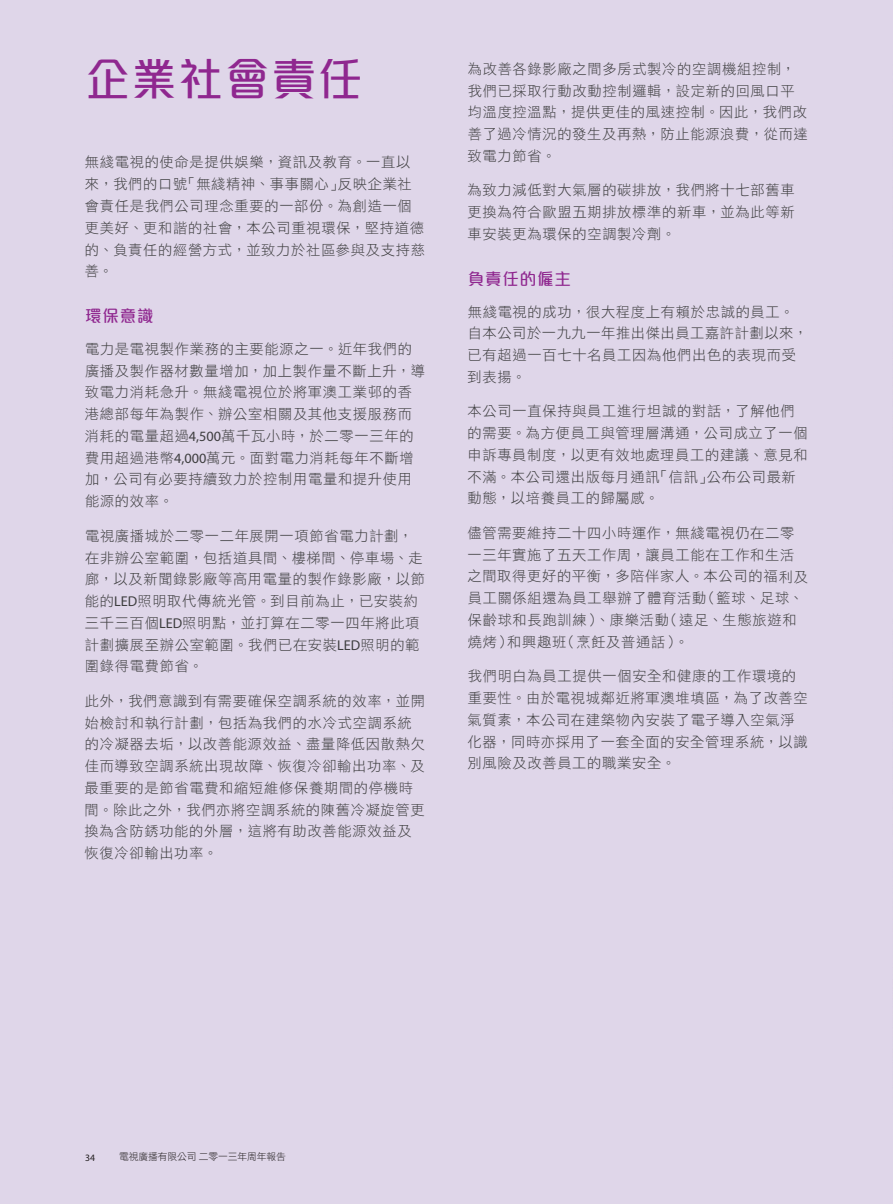
<style>
.page{position:relative;width:893px;height:1204px;background:#fff}
.page>*{position:absolute;margin:0;border:0;box-sizing:border-box;transform-origin:0 0}
.t1{font:500 45px "M Elle HK";letter-spacing:.035em;color:#8f278f}
.t2{font:500 16.5px "M Elle HK";letter-spacing:.05em;color:#8f278f}
.t3{font:14.25px/21.8px "DF Hei Std W3";letter-spacing:.05em;color:#3e3e3f}
.t4{font:9.75px "DF Hei Std W3";letter-spacing:-.005em;color:#231f20}
.t5{font:9.75px "Myriad Pro";color:#231f20}
.s1{font-family:"Myriad Pro"}
</style>
<div class="page">
<h1 class="t1" style="left:85px;top:47px;width:279px">企業社會責任</h1>
<p class="t3" style="left:85px;top:151px;width:342px">無綫電視的使命是提供娛樂，資訊及教育。一直以來，我們的口號「無綫精神、事事關心」反映企業社會責任是我們公司理念重要的一部份。為創造一個更美好、更和諧的社會，本公司重視環保，堅持道德的、負責任的經營方式，並致力於社區參與及支持慈善。</p>
<p class="t2" style="left:85px;top:304px;width:70px">環保意識</p>
<p class="t3" style="left:85px;top:337px;width:342px">電力是電視製作業務的主要能源之一。近年我們的廣播及製作器材數量增加，加上製作量不斷上升，導致電力消耗急升。無綫電視位於將軍澳工業邨的香港總部每年為製作、辦公室相關及其他支援服務而消耗的電量超過<span class="s1">4,500</span>萬千瓦小時，於二零一三年的費用超過港幣<span class="s1">4,000</span>萬元。面對電力消耗每年不斷增加，公司有必要持續致力於控制用電量和提升使用能源的效率。</p>
<p class="t3" style="left:85px;top:524px;width:342px">電視廣播城於二零一二年展開一項節省電力計劃，在非辦公室範圍，包括道具間、樓梯間、停車場、走廊，以及新聞錄影廠等高用電量的製作錄影廠，以節能的<span class="s1">LED</span>照明取代傳統光管。到目前為止，已安裝約三千三百個<span class="s1">LED</span>照明點，並打算在二零一四年將此項計劃擴展至辦公室範圍。我們已在安裝<span class="s1">LED</span>照明的範圍錄得電費節省。</p>
<p class="t3" style="left:85px;top:689px;width:342px">此外，我們意識到有需要確保空調系統的效率，並開始檢討和執行計劃，包括為我們的水冷式空調系統的冷凝器去垢，以改善能源效益、盡量降低因散熱欠佳而導致空調系統出現故障、恢復冷卻輸出功率、及最重要的是節省電費和縮短維修保養期間的停機時間。除此之外，我們亦將空調系統的陳舊冷凝旋管更換為含防銹功能的外層，這將有助改善能源效益及恢復冷卻輸出功率。</p>
<p class="t3" style="left:468px;top:58px;width:342px">為改善各錄影廠之間多房式製冷的空調機組控制，我們已採取行動改動控制邏輯，設定新的回風口平均溫度控溫點，提供更佳的風速控制。因此，我們改善了過冷情況的發生及再熱，防止能源浪費，從而達致電力節省。</p>
<p class="t3" style="left:468px;top:179px;width:329px;text-align:justify">為致力減低對大氣層的碳排放，我們將十七部舊車更換為符合歐盟五期排放標準的新車，並為此等新車安裝更為環保的空調製冷劑。</p>
<p class="t2" style="left:468px;top:267px;width:105px">負責任的僱主</p>
<p class="t3" style="left:468px;top:300px;width:342px">無綫電視的成功，很大程度上有賴於忠誠的員工。自本公司於一九九一年推出傑出員工嘉許計劃以來，已有超過一百七十名員工因為他們出色的表現而受到表揚。</p>
<p class="t3" style="left:467px;top:400px;width:342px">本公司一直保持與員工進行坦誠的對話，了解他們的需要。為方便員工與管理層溝通，公司成立了一個申訴專員制度，以更有效地處理員工的建議、意見和不滿。本公司還出版每月通訊「信訊」公布公司最新動態，以培養員工的歸屬感。</p>
<p class="t3" style="left:467px;top:521px;width:342px">儘管需要維持二十四小時運作，無綫電視仍在二零一三年實施了五天工作周，讓員工能在工作和生活之間取得更好的平衡，多陪伴家人。本公司的福利及員工關係組還為員工舉辦了體育活動（籃球、足球、保齡球和長跑訓練）、康樂活動（遠足、生態旅遊和燒烤）和興趣班（烹飪及普通話）。</p>
<p class="t3" style="left:468px;top:665px;width:342px">我們明白為員工提供一個安全和健康的工作環境的重要性。由於電視城鄰近將軍澳堆填區，為了改善空氣質素，本公司在建築物內安裝了電子導入空氣淨化器，同時亦採用了一套全面的安全管理系統，以識別風險及改善員工的職業安全。</p>
<p class="t5" style="left:85px;top:1151px;width:11px">34</p>
<p class="t4" style="left:119px;top:1151px;width:168px">電視廣播有限公司二零一三年周年報告</p>
</div>
